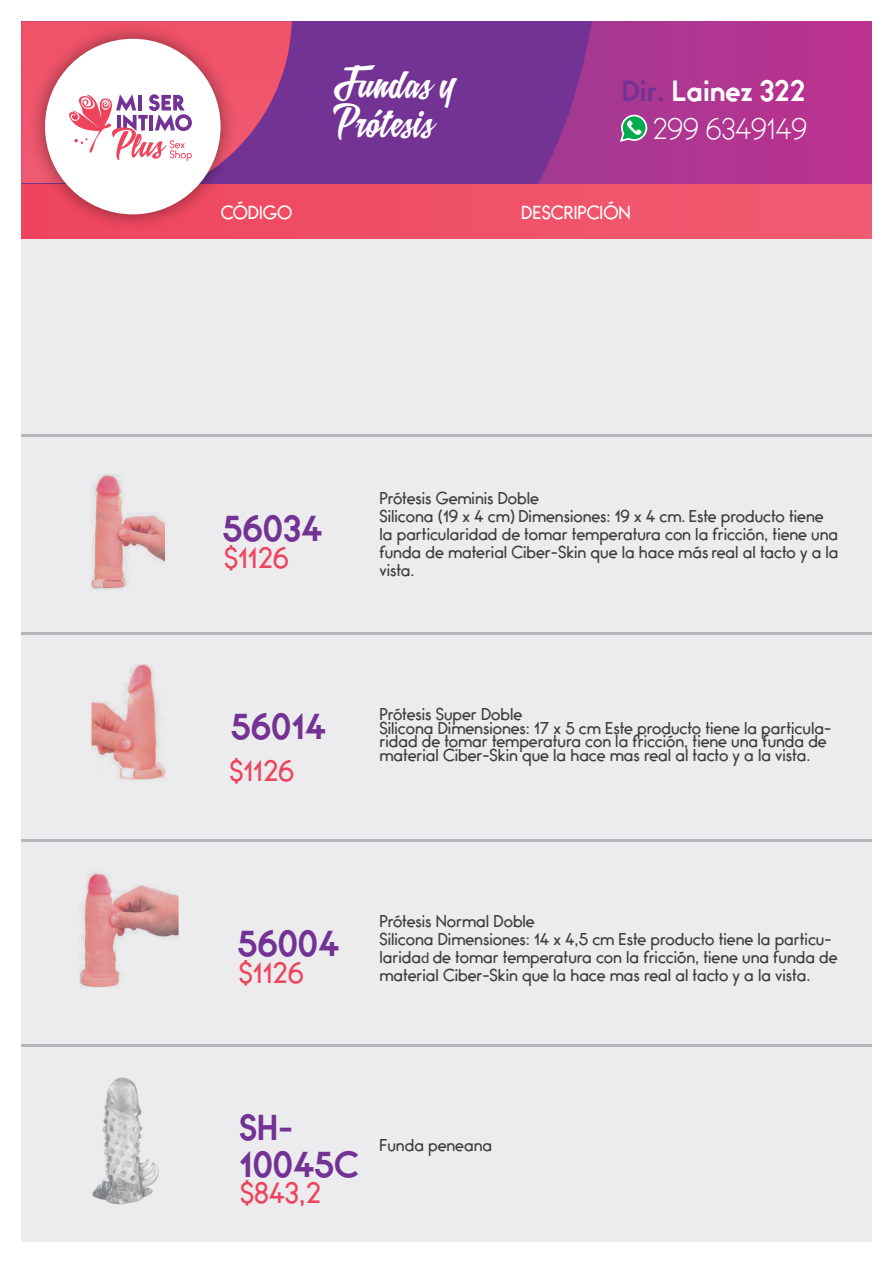
<style>
.page{position:relative;width:893px;height:1263px;background:#fff}
.page>*{position:absolute;margin:0;border:0;box-sizing:border-box;transform-origin:0 0}
.t1{font:32.25px/38.7px "Letrista Script";color:#fff}
.t2{font:700 31.5px/37.8px "Bambino";color:#733394}
.t3{font:300 25.65px/37.7px "Bambino";color:#fff;text-align:right}
.t4{font:25.5px "Bambino";color:#ee445e}
.t5{font:16.5px "Bambino";color:#fff}
.t6{font:15px/18px "Bambino";color:#3e3e3f}
.s1{font-weight:700;color:#733394}
.s2{font-weight:700}
.s3{font-family:"Myriad Pro"}
</style>
<div class="page">
<div style="left:21px;top:211px;width:851px;height:1031px;background:#ececee"></div>
<div style="left:21px;top:129px;width:851px;height:110px;background:#f0546a"></div>
<hr style="left:21px;top:435px;width:851px;height:2px;background:#b6b7bb">
<div style="left:21px;top:21px;width:851px;height:162px;background:#b13691"></div>
<svg style="left:292px;top:21px;width:305px;height:162px;background:#773393"></svg>
<img style="left:22px;top:183px;width:222px;height:54px">
<div style="left:45px;top:39px;width:176px;height:175px;background:#fff;border-radius:50%"></div>
<svg style="left:21px;top:21px;width:271px;height:162px"></svg>
<svg style="left:620px;top:115px;width:27px;height:27px"></svg>
<hr style="left:21px;top:633px;width:851px;height:2px;background:#b6b7bb">
<hr style="left:21px;top:840px;width:851px;height:2px;background:#b6b7bb">
<hr style="left:21px;top:1044px;width:851px;height:3px;background:#b6b7bb">
<img style="left:91px;top:474px;width:74px;height:116px">
<img style="left:91px;top:664px;width:75px;height:116px">
<img style="left:79px;top:871px;width:100px;height:116px">
<img style="left:92px;top:1078px;width:67px;height:127px">
<p class="t5" style="left:221px;top:203px;width:73px">CÓDIGO</p>
<h1 class="t1" style="left:337px;top:63px;width:120px">Fundasy<br>Prótesis</h1>
<h3 class="t3" style="left:622px;top:73px;width:187px"><span class="s1">Dir.</span> <span class="s2">Lainez 322<br></span>299 6349149</h3>
<p class="t5" style="left:521px;top:203px;width:111px">DESCRIPCIÓN</p>
<h2 class="t2" style="left:223px;top:511px;width:101px">56034</h2>
<h3 class="t4" style="left:224px;top:544px;width:66px">$1126</h3>
<h2 class="t2" style="left:231px;top:709px;width:97px">56014</h2>
<h3 class="t4" style="left:229px;top:757px;width:66px">$1126</h3>
<p class="t6" style="left:379px;top:490px;width:461px">Prótesis Geminis Doble<br>Silicona (19 x 4 cm) Dimensiones: 19 x 4 cm. Este producto tiene la particularidad de tomar temperatura con la fricción, tiene una funda de material Ciber-Skin que la hace más real al tacto y a la vista.</p>
<p class="t6" style="left:379px;top:708px;width:453px;line-height:13.5px">Prótesis Super Doble<br>Silicona Dimensiones: 17 x 5 cm Este producto tiene la particula&shy;ridad de tomar temperatura con la fricción, tiene una funda de material Ciber-Skin que la hace mas real al tacto y a la vista.</p>
<h2 class="t2" style="left:237px;top:926px;width:103px">56004</h2>
<h3 class="t4" style="left:239px;top:959px;width:66px">$1126</h3>
<p class="t6" style="left:379px;top:913px;width:460px">Prótesis Normal Doble<br>Silicona Dimensiones: 14 x 4,5 cm Este producto tiene la particu&shy;larida<span class="s3">d</span> de tomar temperatura con la fricción, tiene una funda de material Ciber-Skin que la hace mas real al tacto y a la vista.</p>
<h2 class="t2" style="left:239px;top:1110px;width:121px">SH-<br>10045C</h2>
<h3 class="t4" style="left:240px;top:1179px;width:82px">$843,2</h3>
<p class="t6" style="left:379px;top:1136px;width:114px">Funda peneana</p>
</div>
